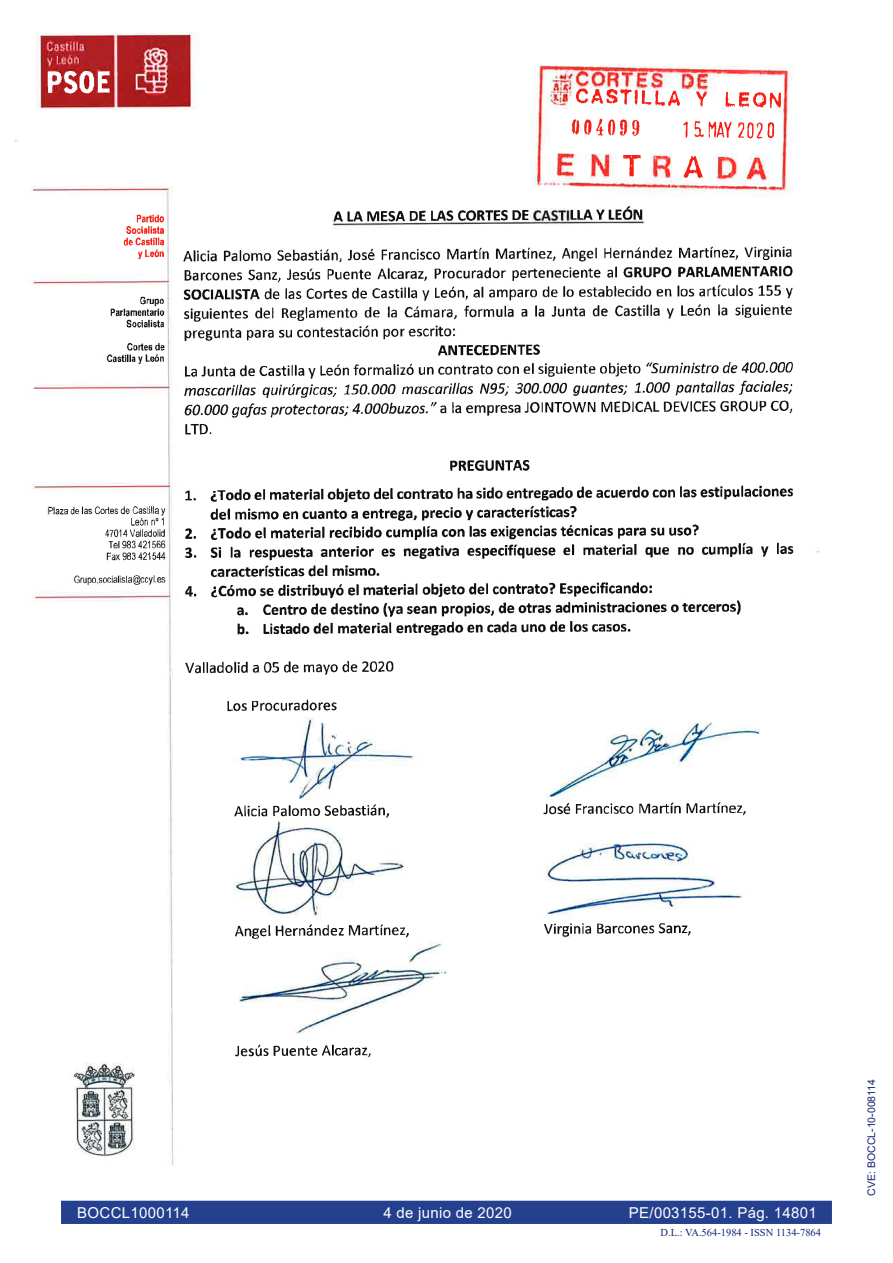
<style>
.page{position:relative;width:893px;height:1263px;background:#fff}
.page>*{position:absolute;margin:0;border:0;box-sizing:border-box;transform-origin:0 0}
.E_CVE{font:15px "Arial";letter-spacing:.02em;color:#fff}
.t1{font:10.5px "Times New Roman";color:#132477}
.t2{font:10.5px "Arial";color:#132477}
</style>
<div class="page">
<div style="left:60px;top:1200px;width:773px;height:25px;background:#25408f"></div>
<div style="left:60px;top:1199px;width:773px;height:26px;border:2px solid #fff"></div>
<img style="left:15px;top:33px;width:818px;height:1167px">
<img style="left:48px;top:41px;width:63px;height:52px">
<img style="left:122px;top:89px;width:659px;height:118px">
<img style="left:48px;top:207px;width:747px;height:850px">
<p class="E_CVE" style="left:77px;top:1202px;width:114px">BOCCL1000114</p>
<p class="E_CVE" style="left:383px;top:1202px;width:130px">4 de junio de 2020</p>
<p class="E_CVE" style="left:629px;top:1202px;width:189px">PE/003155-01. Pág. 14801</p>
<p class="t1" style="left:661px;top:1225px;width:162px">D.L.: VA.564-1984 - ISSN 1134-7864</p>
<p class="t2" style="left:864px;top:1195px;width:118px;rotate:-90deg">CVE: BOCCL-10-008114</p>
</div>
